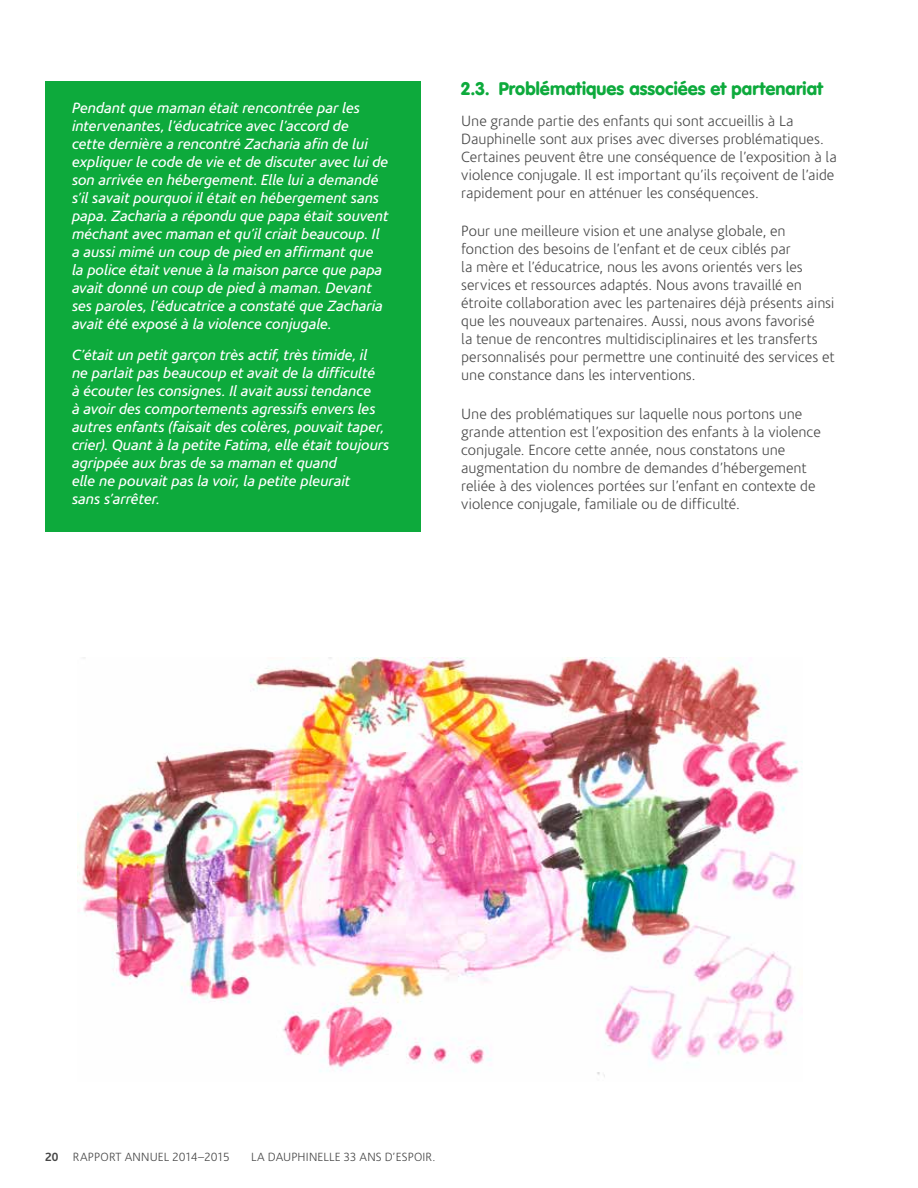
<style>
.page{position:relative;width:918px;height:1188px;background:#fff}
.page>*{position:absolute;margin:0;border:0;box-sizing:border-box;transform-origin:0 0}
.t1{font:900 18px "VAG Rounded";letter-spacing:.005em;color:#0daa3c}
.t2{font:300 15px/18px "Corisande";letter-spacing:-.005em;color:#484848}
.t3{font:italic 15px/18px "Corisande";color:#fff}
.t4{font:300 12px "Corisande";letter-spacing:-.015em;color:#484848}
.s1{font-weight:700}
</style>
<div class="page">
<img style="left:78px;top:658px;width:724px;height:419px">
<div style="left:45px;top:81px;width:376px;height:451px;background:#0daa3c"></div>
<p class="t3" style="left:72px;top:99px;width:318px">Pendant que maman était rencontrée par les intervenantes, l’éducatrice avec l’accord de<br>cette dernière a rencontré Zacharia afin de lui expliquer le code de vie et de discuter avec lui de son arrivée en hébergement. Elle lui a demandé s’il savait pourquoi il était en hébergement sans papa. Zacharia a répondu que papa était souvent méchant avec maman et qu’il criait beaucoup. Il a aussi mimé un coup de pied en affirmant que la police était venue à la maison parce que papa avait donné un coup de pied à maman. Devant ses paroles, l’éducatrice a constaté que Zacharia avait été exposé à la violence conjugale.</p>
<p class="t3" style="left:72px;top:346px;width:319px">C’était un petit garçon très actif, très timide, il<br>ne parlait pas beaucoup et avait de la difficulté<br>à écouter les consignes. Il avait aussi tendance<br>à avoir des comportements agressifs envers les autres enfants (faisait des colères, pouvait taper, crier). Quant à la petite Fatima, elle était toujours agrippée aux bras de sa maman et quand<br>elle ne pouvait pas la voir, la petite pleurait<br>sans s’arrêter.</p>
<p class="t1" style="left:461px;top:77px;width:363px">2.3. Problématiques associées et partenariat</p>
<p class="t2" style="left:461px;top:112px;width:377px">Une grande partie des enfants qui sont accueillis à La Dauphinelle sont aux prises avec diverses problématiques.<br>Certaines peuvent être une conséquence de l’exposition à la violence conjugale. Il est important qu’ils reçoivent de l’aide rapidement pour en atténuer les conséquences.</p>
<p class="t2" style="left:461px;top:223px;width:375px">Pour une meilleure vision et une analyse globale, en fonction des besoins de l’enfant et de ceux ciblés par<br>la mère et l’éducatrice, nous les avons orientés vers les services et ressources adaptés. Nous avons travaillé en étroite collaboration avec les partenaires déjà présents ainsi que les nouveaux partenaires. Aussi, nous avons favorisé<br>la tenue de rencontres multidisciplinaires et les transferts personnalisés pour permettre une continuité des services et une constance dans les interventions.</p>
<p class="t2" style="left:461px;top:405px;width:361px">Une des problématiques sur laquelle nous portons une grande attention est l’exposition des enfants à la violence conjugale. Encore cette année, nous constatons une augmentation du nombre de demandes d’hébergement reliée à des violences portées sur l’enfant en contexte de violence conjugale, familiale ou de difficulté.</p>
<p class="t4" style="left:45px;top:1151px;width:89px"><span class="s1">20</span> rapport annu</p>
<p class="t4" style="left:158px;top:1151px;width:73px">el 2014–2015</p>
<p class="t4" style="left:251px;top:1151px;width:117px">La Dauphin elle 33 ans</p>
<p class="t4" style="left:385px;top:1151px;width:52px">d’espoi r.</p>
</div>
